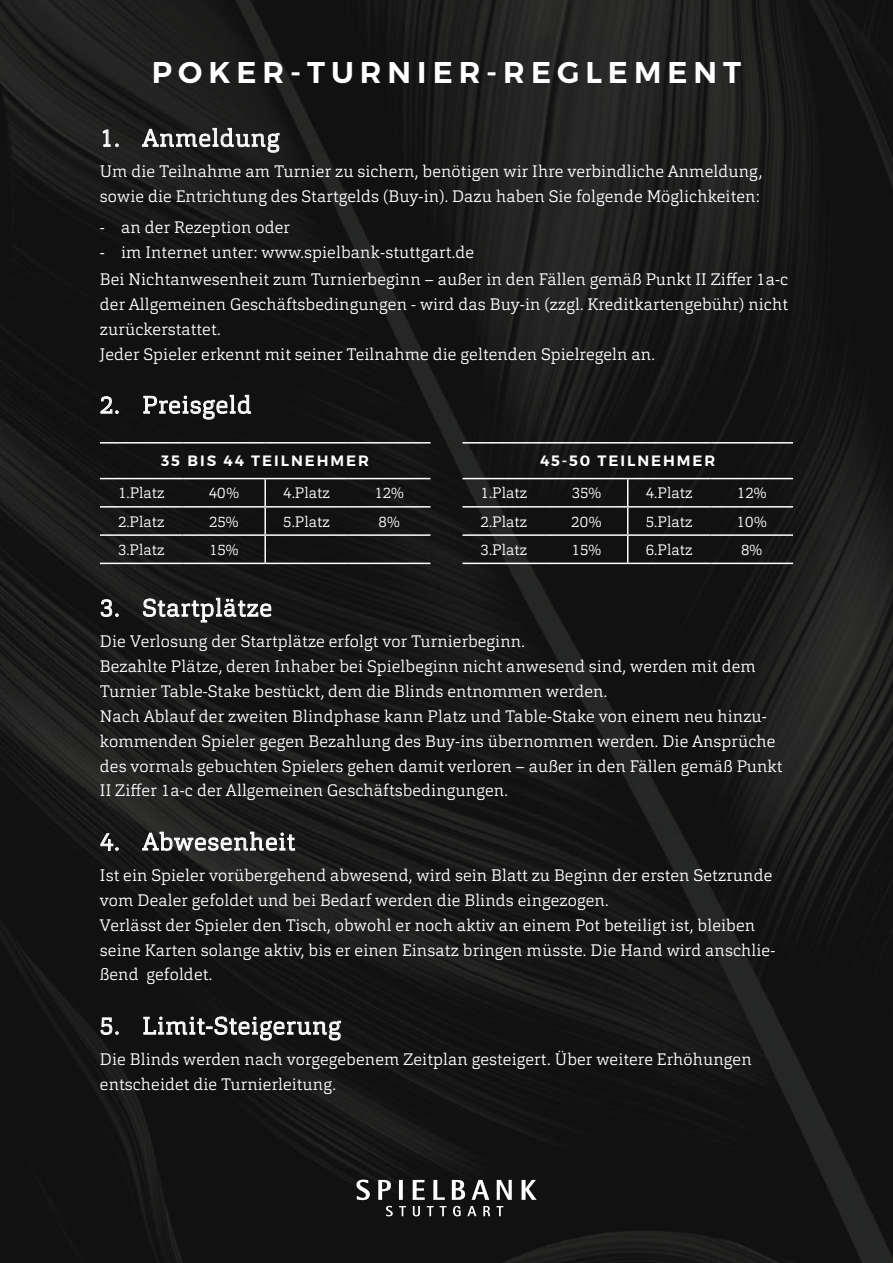
<style>
.page{position:relative;width:893px;height:1263px;background:#fff}
.page>*{position:absolute;margin:0;border:0;box-sizing:border-box;transform-origin:0 0}
.t1{font:600 30px "Montserrat";letter-spacing:.2em;color:#fff}
.t2{font:300 24px "Cargan";letter-spacing:.04em;color:#fff}
.t3{font:300 16.5px/24.9px "Cargan";letter-spacing:.01em;color:#fff}
.t4{font:300 15px "Cargan";color:#fff}
.t5{font:600 15px "Montserrat";letter-spacing:.13em;color:#fff}
</style>
<div class="page">
<img style="left:0;top:0;width:893px;height:1263px">
<svg style="left:386px;top:1206px;width:117px;height:10px"></svg>
<svg style="left:356px;top:1179px;width:180px;height:21px"></svg>
<hr style="left:100px;top:478px;width:83px;height:1px;background:#fff">
<hr style="left:183px;top:478px;width:82px;height:1px;background:#fff">
<hr style="left:265px;top:478px;width:83px;height:1px;background:#fff">
<hr style="left:348px;top:478px;width:82px;height:1px;background:#fff">
<hr style="left:100px;top:506px;width:83px;height:2px;background:#fff">
<hr style="left:183px;top:506px;width:82px;height:2px;background:#fff">
<hr style="left:265px;top:506px;width:83px;height:2px;background:#fff">
<hr style="left:348px;top:506px;width:82px;height:2px;background:#fff">
<hr style="left:100px;top:534px;width:83px;height:2px;background:#fff">
<hr style="left:183px;top:534px;width:82px;height:2px;background:#fff">
<hr style="left:265px;top:534px;width:83px;height:2px;background:#fff">
<hr style="left:348px;top:534px;width:82px;height:2px;background:#fff">
<hr style="left:100px;top:442px;width:83px;height:1px;background:#fff">
<hr style="left:183px;top:442px;width:82px;height:1px;background:#fff">
<hr style="left:265px;top:442px;width:83px;height:1px;background:#fff">
<hr style="left:348px;top:442px;width:82px;height:1px;background:#fff">
<hr style="left:100px;top:563px;width:83px;height:1px;background:#fff">
<hr style="left:183px;top:563px;width:82px;height:1px;background:#fff">
<hr style="left:265px;top:563px;width:83px;height:1px;background:#fff">
<hr style="left:348px;top:563px;width:82px;height:1px;background:#fff">
<hr style="left:264px;top:479px;width:2px;height:27px;background:#fff">
<hr style="left:264px;top:508px;width:2px;height:26px;background:#fff">
<hr style="left:264px;top:536px;width:2px;height:27px;background:#fff">
<hr style="left:462px;top:478px;width:83px;height:1px;background:#fff">
<hr style="left:545px;top:478px;width:83px;height:1px;background:#fff">
<hr style="left:628px;top:478px;width:82px;height:1px;background:#fff">
<hr style="left:710px;top:478px;width:83px;height:1px;background:#fff">
<hr style="left:462px;top:506px;width:83px;height:2px;background:#fff">
<hr style="left:545px;top:506px;width:83px;height:2px;background:#fff">
<hr style="left:628px;top:506px;width:82px;height:2px;background:#fff">
<hr style="left:710px;top:506px;width:83px;height:2px;background:#fff">
<hr style="left:462px;top:534px;width:83px;height:2px;background:#fff">
<hr style="left:545px;top:534px;width:83px;height:2px;background:#fff">
<hr style="left:628px;top:534px;width:82px;height:2px;background:#fff">
<hr style="left:710px;top:534px;width:83px;height:2px;background:#fff">
<hr style="left:462px;top:442px;width:83px;height:1px;background:#fff">
<hr style="left:545px;top:442px;width:83px;height:1px;background:#fff">
<hr style="left:628px;top:442px;width:82px;height:1px;background:#fff">
<hr style="left:710px;top:442px;width:83px;height:1px;background:#fff">
<hr style="left:462px;top:563px;width:83px;height:1px;background:#fff">
<hr style="left:545px;top:563px;width:83px;height:1px;background:#fff">
<hr style="left:628px;top:563px;width:82px;height:1px;background:#fff">
<hr style="left:710px;top:563px;width:83px;height:1px;background:#fff">
<svg style="left:627px;top:479px;width:1px;height:84px"></svg>
<svg style="left:102px;top:129px;width:17px;height:18px"></svg>
<svg style="left:142px;top:128px;width:138px;height:25px"></svg>
<svg style="left:100px;top:396px;width:19px;height:18px"></svg>
<svg style="left:143px;top:394px;width:108px;height:26px"></svg>
<svg style="left:100px;top:599px;width:19px;height:18px"></svg>
<svg style="left:143px;top:597px;width:129px;height:26px"></svg>
<svg style="left:100px;top:833px;width:19px;height:18px"></svg>
<svg style="left:142px;top:831px;width:154px;height:20px"></svg>
<svg style="left:100px;top:1017px;width:19px;height:18px"></svg>
<svg style="left:143px;top:1016px;width:198px;height:25px"></svg>
<h1 class="t1" style="left:152px;top:54px;width:590px">POKER-TURNIER-R EGLEMENT</h1>
<h2 class="t2" style="left:100px;top:123px;width:181px">1. Anmeldung</h2>
<p class="t3" style="left:100px;top:159px;width:664px">Um die Teilnahme am Turnier zu sichern, benötigen wir Ihre verbindliche Anmeldung, sowie die Entrichtung des Startgelds (Buy-in). Dazu haben Sie folgende Möglichkeiten:</p>
<p class="t3" style="left:100px;top:215px;width:191px">- an der Rezeption oder</p>
<p class="t3" style="left:100px;top:238px;width:690px;line-height:27.9px">- im Internet unter: www.spielbank-stuttgart.de<br>Bei Nichtanwesenheit zum Turnierbeginn – außer in den Fällen gemäß Punkt II Ziffer 1a-c</p>
<p class="t3" style="left:100px;top:292px;width:689px">der Allgemeinen Geschäftsbedingungen - wird das Buy-in (zzgl. Kreditkartengebühr) nicht zurückerstattet.<br>Jeder Spieler erkennt mit seiner Teilnahme die geltenden Spielregeln an.</p>
<h2 class="t2" style="left:100px;top:390px;width:153px">2. Preisgeld</h2>
<p class="t5" style="left:161px;top:451px;width:209px">35 BIS 44 TEILNEHMER</p>
<p class="t4" style="left:118px;top:484px;width:48px">1.Platz</p>
<p class="t4" style="left:209px;top:484px;width:32px">40%</p>
<p class="t4" style="left:283px;top:484px;width:48px">4.Platz</p>
<p class="t4" style="left:374px;top:484px;width:31px">12%</p>
<p class="t4" style="left:118px;top:512px;width:48px">2.Platz</p>
<p class="t4" style="left:209px;top:512px;width:31px">25%</p>
<p class="t4" style="left:283px;top:512px;width:48px">5.Platz</p>
<p class="t4" style="left:379px;top:512px;width:23px">8%</p>
<p class="t4" style="left:118px;top:540px;width:48px">3.Platz</p>
<p class="t4" style="left:209px;top:540px;width:31px">15%</p>
<p class="t5" style="left:540px;top:451px;width:177px">45-50 TEILNEHMER</p>
<p class="t4" style="left:481px;top:484px;width:48px">1.Platz</p>
<p class="t4" style="left:572px;top:484px;width:31px">35%</p>
<p class="t4" style="left:646px;top:484px;width:48px">4.Platz</p>
<p class="t4" style="left:737px;top:484px;width:31px">12%</p>
<p class="t4" style="left:481px;top:512px;width:48px">2.Platz</p>
<p class="t4" style="left:571px;top:512px;width:32px">20%</p>
<p class="t4" style="left:646px;top:512px;width:48px">5.Platz</p>
<p class="t4" style="left:737px;top:512px;width:32px">10%</p>
<p class="t4" style="left:481px;top:540px;width:48px">3.Platz</p>
<p class="t4" style="left:572px;top:540px;width:31px">15%</p>
<p class="t4" style="left:646px;top:540px;width:48px">6.Platz</p>
<p class="t4" style="left:741px;top:540px;width:23px">8%</p>
<h2 class="t2" style="left:100px;top:593px;width:174px">3. Startplätze</h2>
<p class="t3" style="left:100px;top:629px;width:684px">Die Verlosung der Startplätze erfolgt vor Turnierbeginn.<br>Bezahlte Plätze, deren Inhaber bei Spielbeginn nicht anwesend sind, werden mit dem Turnier Table-Stake bestückt, dem die Blinds entnommen werden.<br>Nach Ablauf der zweiten Blindphase kann Platz und Table-Stake von einem neu hinzu&shy;kommenden Spieler gegen Bezahlung des Buy-ins übernommen werden. Die Ansprüche des vormals gebuchten Spielers gehen damit verloren – außer in den Fällen gemäß Punkt II Ziffer 1a-c der Allgemeinen Geschäftsbedingungen.</p>
<h2 class="t2" style="left:100px;top:826px;width:196px">4. Abwesenheit</h2>
<p class="t3" style="left:100px;top:863px;width:677px">Ist ein Spieler vorübergehend abwesend, wird sein Blatt zu Beginn der ersten Setzrunde vom Dealer gefoldet und bei Bedarf werden die Blinds eingezogen.<br>Verlässt der Spieler den Tisch, obwohl er noch aktiv an einem Pot beteiligt ist, bleiben seine Karten solange aktiv, bis er einen Einsatz bringen müsste. Die Hand wird anschlie&shy;ßend gefoldet.</p>
<h2 class="t2" style="left:100px;top:1010px;width:242px">5. Limit-Steigerung</h2>
<p class="t3" style="left:100px;top:1047px;width:653px">Die Blinds werden nach vorgegebenem Zeitplan gesteigert. Über weitere Erhöhungen entscheidet die Turnierleitung.</p>
</div>
